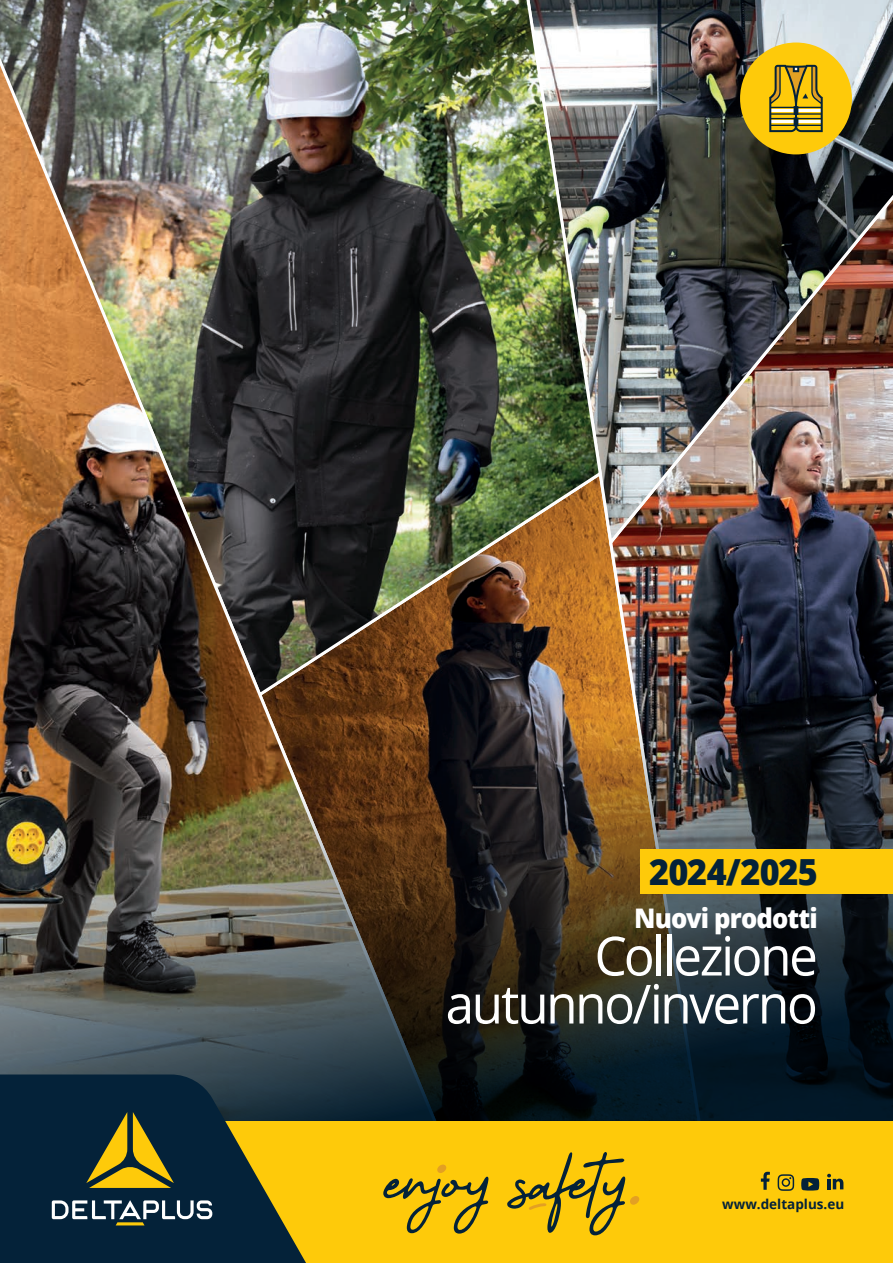
<style>
.page{position:relative;width:893px;height:1263px;background:#fff}
.page>*{position:absolute;margin:0;border:0;box-sizing:border-box;transform-origin:0 0}
.t1{font:54px/48px "Open Sans";letter-spacing:-.05em;color:#fff;text-align:right;scale:.95 1}
.t2{font:800 36px "Open Sans";letter-spacing:-.025em;color:#042239;scale:.95 1}
.t3{font:800 27px "Open Sans";letter-spacing:-.035em;color:#fff;scale:.95 1}
.t4{font:700 13.5px "Open Sans";color:#042239}
</style>
<div class="page">
<img style="left:603px;top:0;width:290px;height:137px">
<img style="left:441px;top:0;width:162px;height:137px">
<img style="left:0;top:0;width:441px;height:137px">
<img style="left:0;top:137px;width:893px;height:985px">
<div style="left:2px;top:1122px;width:891px;height:141px;background:#feca0a"></div>
<svg style="left:0;top:1074px;width:318px;height:189px;background:#2c3d33"></svg>
<svg style="left:86px;top:1112px;width:88px;height:76px"></svg>
<svg style="left:52px;top:1200px;width:160px;height:25px;background:#536672"></svg>
<svg style="left:778px;top:1174px;width:16px;height:17px"></svg>
<svg style="left:801px;top:1178px;width:18px;height:12px"></svg>
<svg style="left:761px;top:1172px;width:9px;height:18px"></svg>
<svg style="left:827px;top:1174px;width:16px;height:15px"></svg>
<div style="left:630px;top:1196px;width:9px;height:9px;background:#e3a023;border-radius:3px"></div>
<div style="left:437px;top:1164px;width:9px;height:9px;background:#e3a023;border-radius:3px"></div>
<svg style="left:383px;top:1177px;width:105px;height:56px"></svg>
<svg style="left:507px;top:1152px;width:118px;height:83px"></svg>
<div style="left:740px;top:43px;width:112px;height:111px;background:#feca0a;border-radius:50%"></div>
<svg style="left:769px;top:65px;width:54px;height:67px"></svg>
<div style="left:641px;top:849px;width:252px;height:45px;background:#feca0a"></div>
<p class="t2" style="left:649px;top:845px;width:179px">2024/2025</p>
<p class="t3" style="left:634px;top:897px;width:195px">Nuovi prodotti</p>
<p class="t1" style="left:446px;top:930px;width:393px">Collezione autunno/inverno</p>
<p class="t4" style="left:722px;top:1194px;width:124px">www.deltaplus.eu</p>
</div>
